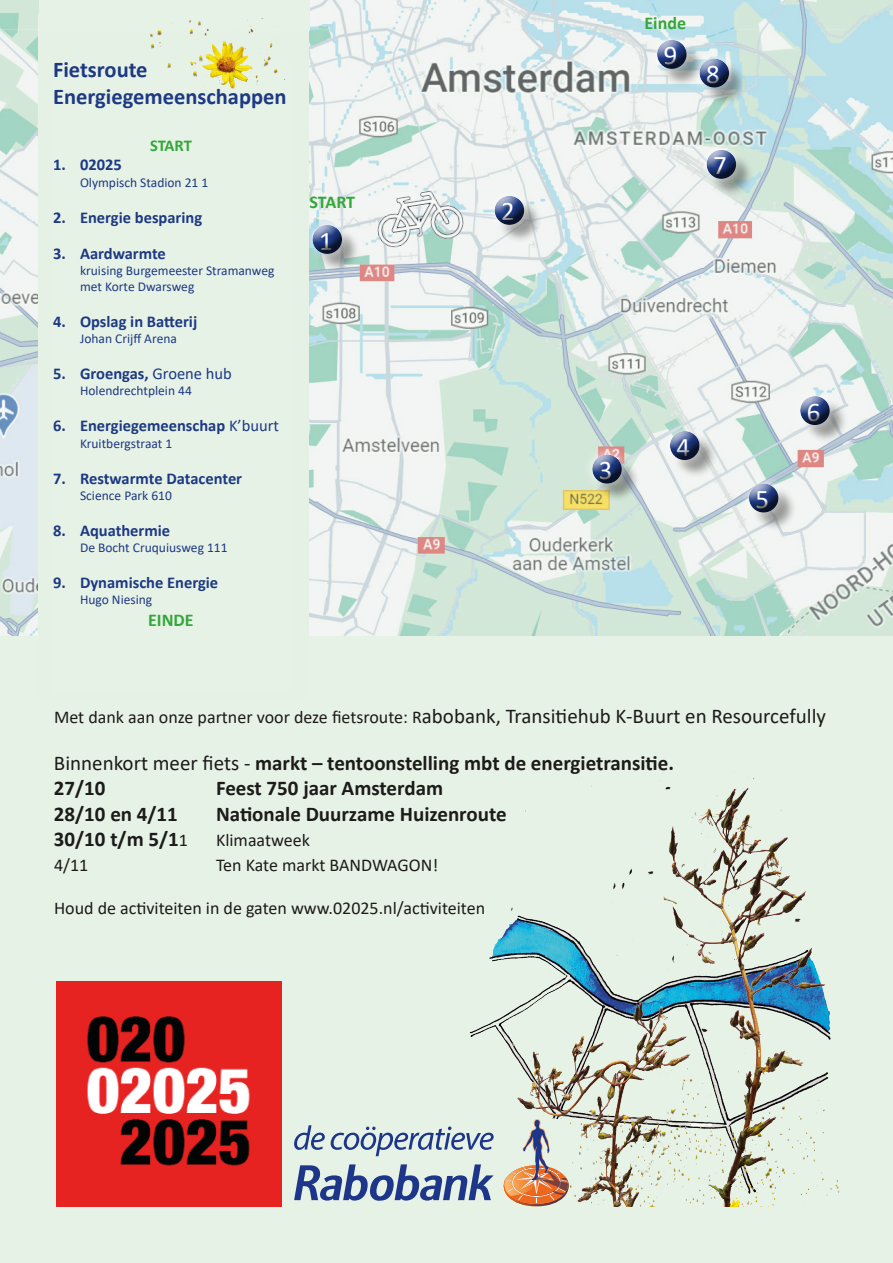
<style>
.page{position:relative;width:893px;height:1263px;background:#e7f2e6}
.page>*{position:absolute;margin:0;border:0;box-sizing:border-box;transform-origin:0 0}
.t1{font:27px "Calibri";color:#fff}
.t2{font:700 22.5px/27px "Calibri";color:#1d3983}
.t3{font:700 21px/25.2px "Calibri";color:#1c1b1a}
.t4{font:21px "Calibri";color:#1c1b1a}
.t5{font:18px "Calibri";color:#1c1b1a}
.t6{font:700 18px "Calibri";color:#34a73a}
.t7{font:700 16.5px "Calibri";color:#1d3983}
.t8{font:700 16.5px "Calibri";letter-spacing:-.01em;color:#34a73a}
.t9{font:13.5px/16.2px "Calibri";color:#1d3983}
.s1{font-weight:400}
.s2{font-size:18px}
.s3{font-weight:400;font-size:18px}
</style>
<div class="page">
<img style="left:0;top:0;width:893px;height:635px">
<div style="left:315px;top:227px;width:46px;height:45px;background:#1c1b1a;opacity:.43"></div>
<div style="left:303px;top:215px;width:49px;height:48px;background:#fff;opacity:.75"></div>
<div style="left:303px;top:220px;width:46px;height:33px;background:#fff;opacity:.75"></div>
<div style="left:306px;top:225px;width:47px;height:34px;background:#1c1b1a;opacity:.75"></div>
<div style="left:497px;top:198px;width:46px;height:45px;background:#1c1b1a;opacity:.43"></div>
<div style="left:485px;top:186px;width:49px;height:48px;background:#fff;opacity:.75"></div>
<div style="left:485px;top:190px;width:46px;height:34px;background:#fff;opacity:.75"></div>
<div style="left:488px;top:196px;width:47px;height:33px;background:#1c1b1a;opacity:.75"></div>
<div style="left:595px;top:457px;width:46px;height:45px;background:#1c1b1a;opacity:.43"></div>
<div style="left:583px;top:445px;width:48px;height:48px;background:#fff;opacity:.75"></div>
<div style="left:583px;top:450px;width:45px;height:33px;background:#fff;opacity:.75"></div>
<div style="left:585px;top:455px;width:48px;height:33px;background:#1c1b1a;opacity:.75"></div>
<div style="left:672px;top:433px;width:46px;height:46px;background:#1c1b1a;opacity:.43"></div>
<div style="left:661px;top:422px;width:48px;height:47px;background:#fff;opacity:.75"></div>
<div style="left:661px;top:426px;width:45px;height:34px;background:#fff;opacity:.75"></div>
<div style="left:663px;top:432px;width:47px;height:33px;background:#1c1b1a;opacity:.75"></div>
<div style="left:751px;top:486px;width:46px;height:45px;background:#1c1b1a;opacity:.43"></div>
<div style="left:739px;top:474px;width:49px;height:48px;background:#fff;opacity:.75"></div>
<div style="left:739px;top:478px;width:46px;height:34px;background:#fff;opacity:.75"></div>
<div style="left:742px;top:484px;width:47px;height:33px;background:#1c1b1a;opacity:.75"></div>
<div style="left:803px;top:398px;width:45px;height:46px;background:#1c1b1a;opacity:.43"></div>
<div style="left:790px;top:387px;width:49px;height:47px;background:#fff;opacity:.75"></div>
<div style="left:791px;top:391px;width:45px;height:33px;background:#fff;opacity:.75"></div>
<div style="left:793px;top:396px;width:48px;height:34px;background:#1c1b1a;opacity:.75"></div>
<div style="left:709px;top:152px;width:46px;height:45px;background:#1c1b1a;opacity:.43"></div>
<div style="left:697px;top:140px;width:49px;height:48px;background:#fff;opacity:.75"></div>
<div style="left:697px;top:144px;width:46px;height:34px;background:#fff;opacity:.75"></div>
<div style="left:700px;top:150px;width:47px;height:33px;background:#1c1b1a;opacity:.75"></div>
<div style="left:702px;top:61px;width:46px;height:45px;background:#1c1b1a;opacity:.43"></div>
<div style="left:690px;top:49px;width:48px;height:48px;background:#fff;opacity:.75"></div>
<div style="left:690px;top:53px;width:46px;height:34px;background:#fff;opacity:.75"></div>
<div style="left:693px;top:59px;width:47px;height:33px;background:#1c1b1a;opacity:.75"></div>
<div style="left:659px;top:42px;width:46px;height:45px;background:#1c1b1a;opacity:.43"></div>
<div style="left:647px;top:30px;width:49px;height:48px;background:#fff;opacity:.75"></div>
<div style="left:648px;top:34px;width:45px;height:34px;background:#fff;opacity:.75"></div>
<div style="left:650px;top:40px;width:47px;height:33px;background:#1c1b1a;opacity:.75"></div>
<img style="left:366px;top:179px;width:107px;height:80px">
<div style="left:39px;top:14px;width:270px;height:684px;background:#e6f1e5"></div>
<img style="left:56px;top:981px;width:225px;height:225px">
<img style="left:512px;top:771px;width:328px;height:435px">
<img style="left:503px;top:1119px;width:67px;height:87px">
<svg style="left:294px;top:1164px;width:200px;height:37px"></svg>
<svg style="left:294px;top:1125px;width:31px;height:25px"></svg>
<svg style="left:331px;top:1126px;width:163px;height:30px"></svg>
<div style="left:39px;top:0;width:271px;height:30px;background:#e7f2e6"></div>
<img style="left:150px;top:20px;width:135px;height:69px">
<h2 class="t2" style="left:53px;top:56px;width:235px">Fietsroute<br>Energiegemeenschappen</h2>
<p class="t8" style="left:150px;top:133px;width:43px">START</p>
<p class="t7" style="left:53px;top:153px;width:70px">1. 02025</p>
<p class="t9" style="left:80px;top:174px;width:130px">Olympisch Stadion 21 1</p>
<p class="t7" style="left:53px;top:205px;width:151px">2. Energie besparing</p>
<p class="t7" style="left:53px;top:241px;width:114px">3. Aardwarmte</p>
<p class="t9" style="left:80px;top:262px;width:196px">kruising Burgemeester Stramanweg met Korte Dwarsweg</p>
<p class="t7" style="left:53px;top:310px;width:146px">4. Opslag in Batterij</p>
<p class="t9" style="left:80px;top:330px;width:98px">Johan Crijff Arena</p>
<p class="t7" style="left:53px;top:362px;width:180px">5. Groengas, <span class="s1">Groene hub</span></p>
<p class="t9" style="left:80px;top:383px;width:113px">Holendrechtplein 44</p>
<p class="t7" style="left:53px;top:414px;width:227px">6. Energiegemeenschap <span class="s1">K’buurt</span></p>
<p class="t9" style="left:80px;top:435px;width:94px">Kruitbergstraat 1</p>
<p class="t7" style="left:53px;top:466px;width:191px">7. Restwarmte Datacenter</p>
<p class="t9" style="left:80px;top:487px;width:93px">Science Park 610</p>
<p class="t7" style="left:53px;top:519px;width:119px">8. Aquathermie</p>
<p class="t9" style="left:80px;top:539px;width:149px">De Bocht Cruquiusweg 111</p>
<p class="t7" style="left:53px;top:571px;width:167px">9. Dynamische Energie</p>
<p class="t9" style="left:80px;top:591px;width:74px">Hugo Niesing</p>
<h3 class="t6" style="left:148px;top:607px;width:47px">EINDE</h3>
<h3 class="t6" style="left:310px;top:190px;width:47px">START</h3>
<h1 class="t1" style="left:319px;top:222px;width:15px">1</h1>
<h1 class="t1" style="left:501px;top:193px;width:15px">2</h1>
<h3 class="t6" style="left:644px;top:10px;width:43px">Einde</h3>
<h1 class="t1" style="left:663px;top:37px;width:16px">9</h1>
<h1 class="t1" style="left:706px;top:55px;width:16px">8</h1>
<h1 class="t1" style="left:714px;top:147px;width:14px">7</h1>
<h1 class="t1" style="left:599px;top:451px;width:15px">3</h1>
<h1 class="t1" style="left:677px;top:428px;width:15px">4</h1>
<h1 class="t1" style="left:755px;top:480px;width:15px">5</h1>
<h1 class="t1" style="left:806px;top:393px;width:16px">6</h1>
<h3 class="t4" style="left:54px;top:702px;width:773px"><span class="s2">Met dank aan onze partner voor deze fietsroute: R</span>abobank, Transitiehub K-Buurt en Resourcefully</h3>
<h3 class="t3" style="left:54px;top:750px;width:622px"><span class="s1">Binnenkort meer fiets -</span> markt – tentoonstelling mbt de energietransitie.<br>27/10</h3>
<h3 class="t3" style="left:216px;top:775px;width:229px">Feest 750 jaar Amsterdam</h3>
<h3 class="t3" style="left:54px;top:801px;width:125px">28/10 en 4/11</h3>
<h3 class="t3" style="left:216px;top:801px;width:292px">Nationale Duurzame Huizenroute</h3>
<h3 class="t3" style="left:54px;top:826px;width:135px">30/10 t/m 5/1<span class="s3">1</span></h3>
<h3 class="t5" style="left:216px;top:827px;width:95px">Klimaatweek</h3>
<h3 class="t5" style="left:54px;top:852px;width:36px">4/11</h3>
<h3 class="t5" style="left:216px;top:852px;width:224px">Ten Kate markt BANDWAGON!</h3>
<h3 class="t5" style="left:54px;top:896px;width:433px">Houd de activiteiten in de gaten www.02025.nl/activiteiten</h3>
</div>
